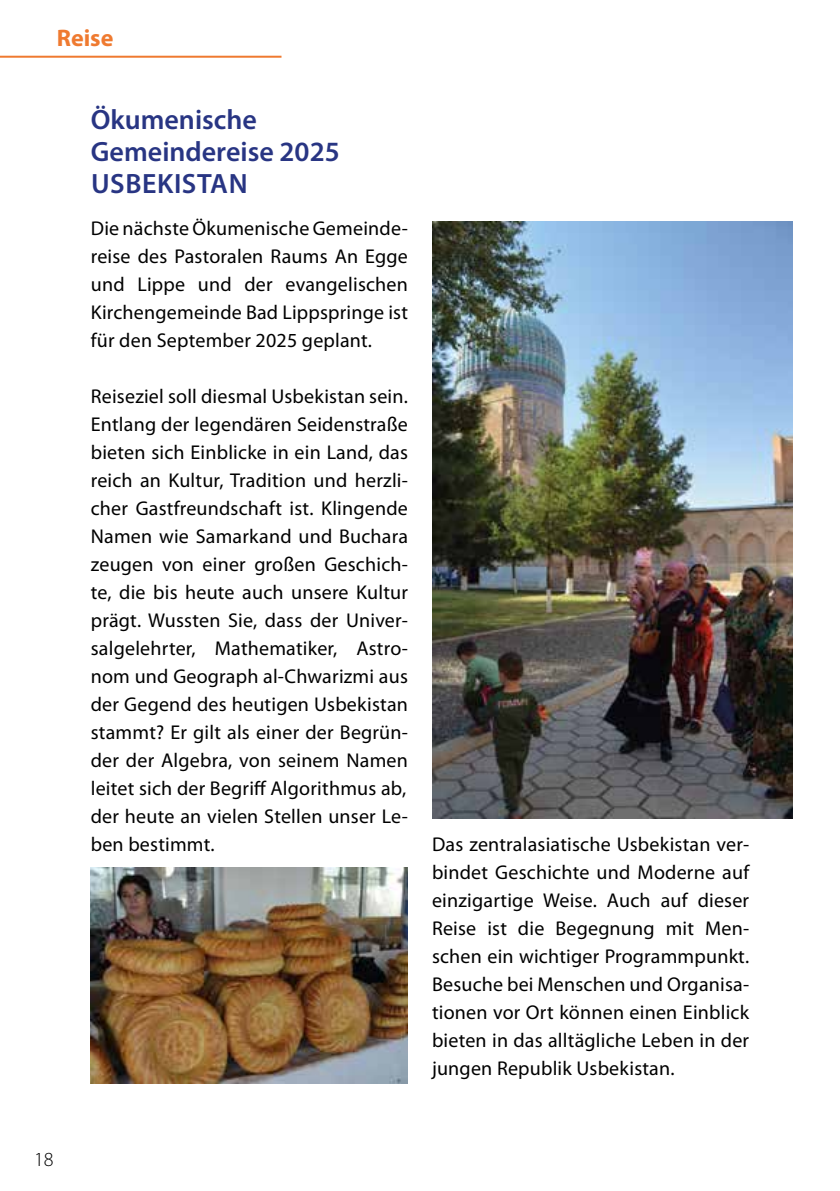
<style>
.page{position:relative;width:840px;height:1191px;background:#fff}
.page>*{position:absolute;margin:0;border:0;box-sizing:border-box;transform-origin:0 0}
.t1{font:600 28px/32px "Myriad Pro";color:#283583}
.t2{font:700 24px "Myriad Pro";color:#ef7a30}
.t3{font:20px/28px "Myriad Pro";letter-spacing:.01em;color:#000;text-align:justify}
.t4{font:300 20px "Myriad Pro";color:#000}
</style>
<div class="page">
<hr style="left:0;top:56px;width:281px;height:2px;background:#ef7a30">
<img style="left:91px;top:867px;width:317px;height:216px">
<img style="left:432px;top:221px;width:359px;height:597px">
<p class="t2" style="left:57px;top:23px;width:58px">Reise</p>
<h1 class="t1" style="left:91px;top:103px;width:250px">Ökumenische<br>Gemeindereise 2025<br>USBEKISTAN</h1>
<p class="t3" style="left:91px;top:214px;width:318px">Die nächste Ökumenische Gemeinde&shy;reise des Pastoralen Raums An Egge und Lippe und der evangelischen Kirchengemeinde Bad Lippspringe ist für den September 2025 geplant.</p>
<p class="t3" style="left:91px;top:382px;width:318px">Reiseziel soll diesmal Usbekistan sein.<br>Entlang der legendären Seidenstraße bieten sich Einblicke in ein Land, das reich an Kultur, Tradition und herzli&shy;cher Gastfreundschaft ist. Klingende Namen wie Samarkand und Buchara zeugen von einer großen Geschich&shy;te, die bis heute auch unsere Kultur prägt. Wussten Sie, dass der Univer&shy;salgelehrter, Mathematiker, Astro&shy;nom und Geograph al-Chwarizmi aus der Gegend des heutigen Usbekistan stammt? Er gilt als einer der Begrün&shy;der der Algebra, von seinem Namen leitet sich der Begriff Algorithmus ab, der heute an vielen Stellen unser Le&shy;ben bestimmt.</p>
<p class="t3" style="left:432px;top:830px;width:318px">Das zentralasiatische Usbekistan ver&shy;bindet Geschichte und Moderne auf einzigartige Weise. Auch auf dieser Reise ist die Begegnung mit Men&shy;schen ein wichtiger Programmpunkt.<br>Besuche bei Menschen und Organisa&shy;tionen vor Ort können einen Einblick bieten in das alltägliche Leben in der jungen Republik Usbekistan.</p>
<p class="t4" style="left:34px;top:1147px;width:21px">18</p>
</div>
